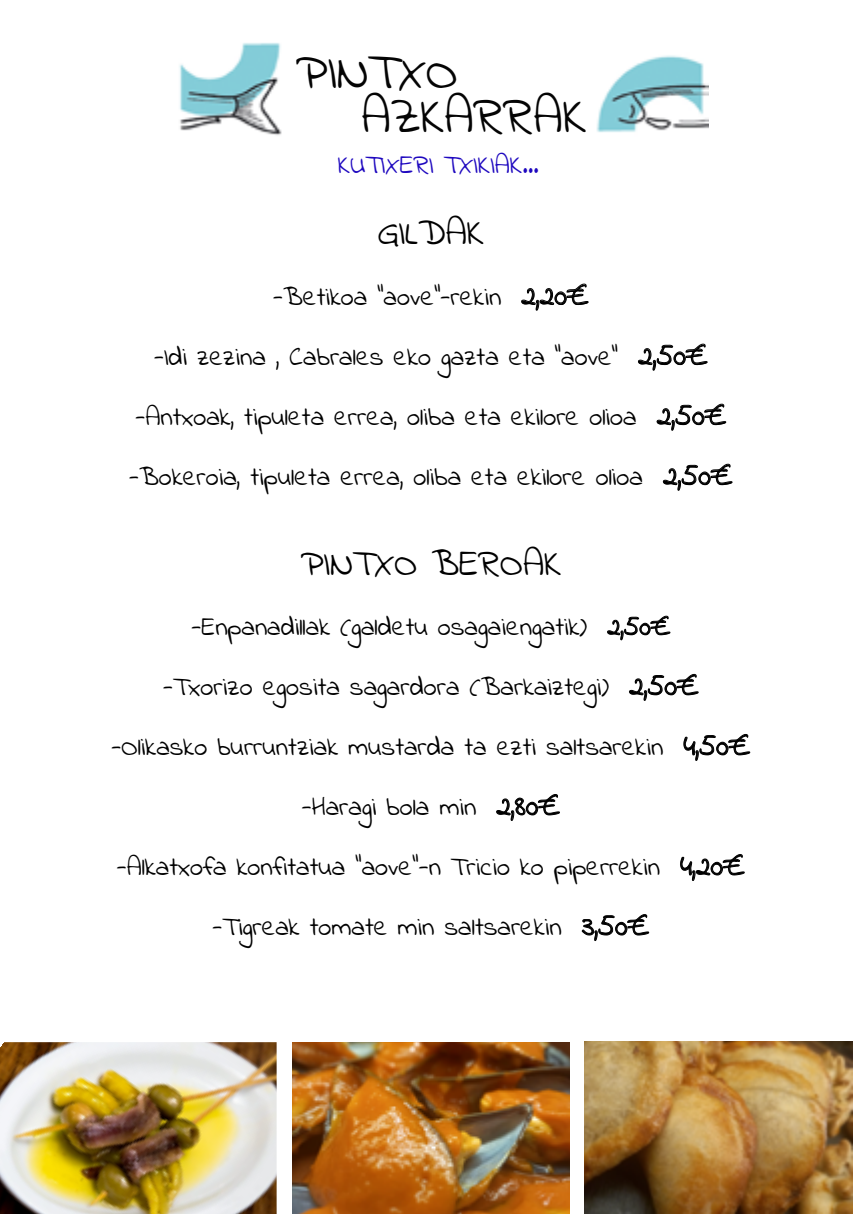
<style>
.page{position:relative;width:862px;height:1214px;background:#fff}
.page>*{position:absolute;margin:0;border:0;box-sizing:border-box;transform-origin:0 0}
.t1{font:38.8px/44px "Indie Flower";color:#040404}
.t2{font:28px "Indie Flower";color:#000}
.t3{font:20px "Indie Flower";color:#000}
.t4{font:20px "Indie Flower";color:#1e08bf}
.s1{font-size:22px}
</style>
<div class="page">
<img style="left:0;top:1042px;width:277px;height:171px">
<img style="left:292px;top:1042px;width:277px;height:171px">
<img style="left:585px;top:1041px;width:267px;height:172px">
<svg style="left:521px;top:283px;width:67px;height:27px"></svg>
<svg style="left:638px;top:343px;width:69px;height:27px"></svg>
<svg style="left:656px;top:403px;width:70px;height:27px"></svg>
<svg style="left:663px;top:463px;width:69px;height:27px"></svg>
<svg style="left:607px;top:615px;width:63px;height:25px"></svg>
<svg style="left:629px;top:673px;width:69px;height:27px"></svg>
<svg style="left:683px;top:734px;width:67px;height:26px"></svg>
<svg style="left:496px;top:794px;width:64px;height:26px"></svg>
<svg style="left:680px;top:854px;width:65px;height:26px"></svg>
<svg style="left:582px;top:914px;width:67px;height:26px"></svg>
<img style="left:179px;top:43px;width:530px;height:92px">
<h1 class="t1" style="left:362px;top:53px;width:227px;text-indent:-66px">PINTXO<br>AZKARRAK</h1>
<p class="t4" style="left:338px;top:154px;width:203px">KUTIXERI TXIKIAK…</p>
<h2 class="t2" style="left:377px;top:218px;width:108px">GILDAK</h2>
<p class="t3" style="left:273px;top:286px;width:317px">-Betikoa “aove”-rekin <span class="s1">2,20€</span></p>
<p class="t3" style="left:154px;top:346px;width:555px">-Idi zezina , Cabrales eko gazta eta “aove” <span class="s1">2,50€</span></p>
<p class="t3" style="left:135px;top:406px;width:592px">-Antxoak, tipuleta errea, oliba eta ekilore olioa <span class="s1">2,50€</span></p>
<p class="t3" style="left:129px;top:466px;width:605px">-Bokeroia, tipuleta errea, oliba eta ekilore olioa <span class="s1">2,50€</span></p>
<h2 class="t2" style="left:300px;top:548px;width:263px">PINTXO BEROAK</h2>
<p class="t3" style="left:191px;top:616px;width:481px">-Enpanadillak (galdetu osagaiengatik) 2,50€</p>
<p class="t3" style="left:163px;top:676px;width:537px">-Txorizo egosita sagardora (Barkaiztegi) <span class="s1">2,50€</span></p>
<p class="t3" style="left:111px;top:736px;width:640px">-Olikasko burruntziak mustarda ta ezti saltsarekin <span class="s1">4,50€</span></p>
<p class="t3" style="left:302px;top:796px;width:260px">-Haragi bola min <span class="s1">2,80€</span></p>
<p class="t3" style="left:117px;top:856px;width:629px">-Alkatxofa konfitatua “aove”-n Tricio ko piperrekin <span class="s1">4,20€</span></p>
<p class="t3" style="left:212px;top:916px;width:438px">-Tigreak tomate min saltsarekin <span class="s1">3,50€</span></p>
</div>
